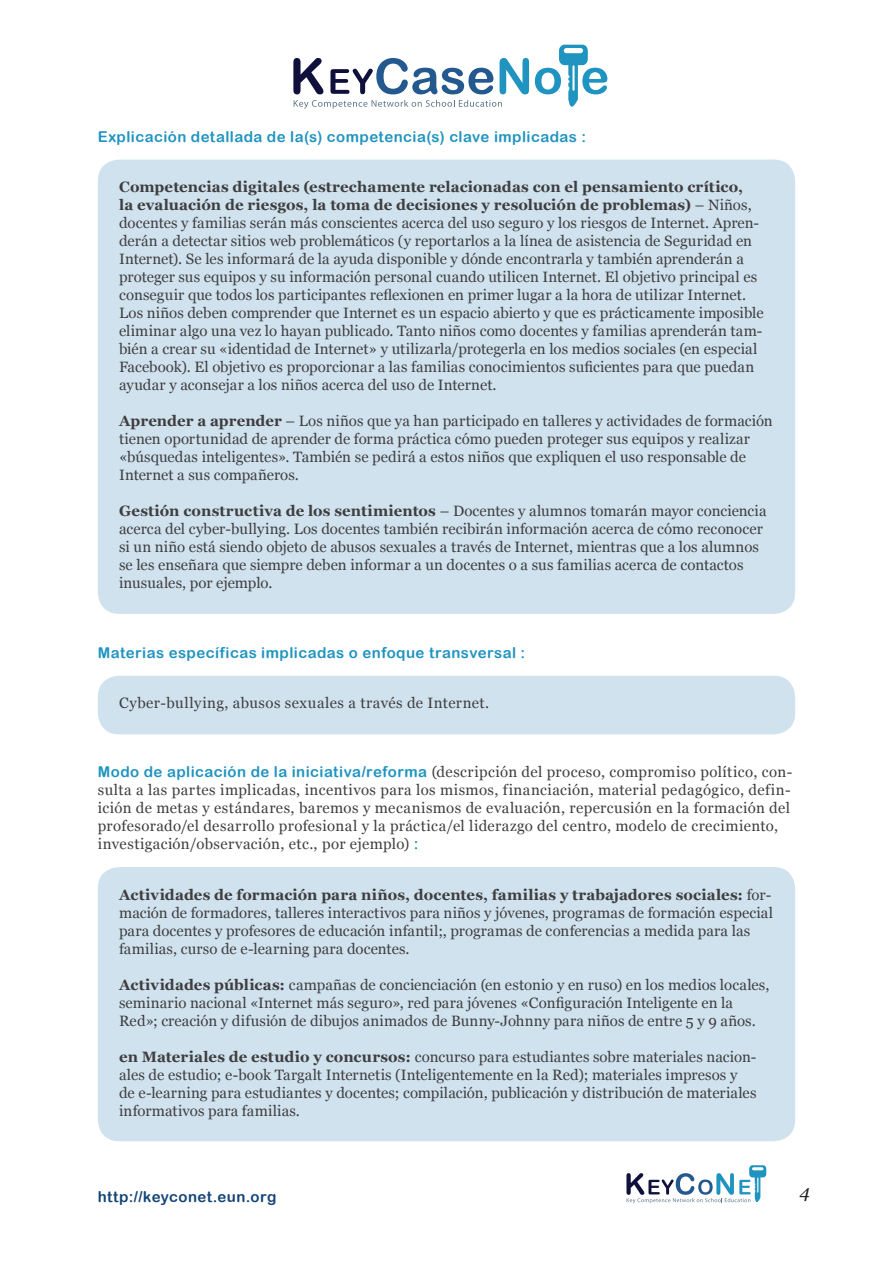
<style>
.page{position:relative;width:893px;height:1263px;background:#fff}
.page>*{position:absolute;margin:0;border:0;box-sizing:border-box;transform-origin:0 0}
.t1{font:italic 18px "Georgia";color:#231f20}
.courant{font:15px/18px "Georgia";letter-spacing:.01em;color:#3e3e3f}
.courant-2{font:15px/18px "Georgia";letter-spacing:.03em;color:#3e3e3f}
.courant-3{font:15px "Arial Rounded MT Bold";letter-spacing:.03em;color:#2094c0}
.t2{font:15px "Arial Rounded MT Bold";letter-spacing:.03em;color:#144477}
.s1{font-weight:700}
.s2{font-family:"Arial Rounded MT Bold";color:#2094c0}
</style>
<div class="page">
<svg style="left:626px;top:1165px;width:140px;height:38px"></svg>
<svg style="left:293px;top:58px;width:30px;height:36px"></svg>
<svg style="left:294px;top:100px;width:208px;height:9px"></svg>
<svg style="left:330px;top:58px;width:163px;height:36px"></svg>
<svg style="left:500px;top:58px;width:29px;height:36px"></svg>
<svg style="left:535px;top:45px;width:72px;height:62px"></svg>
<div style="left:98px;top:160px;width:697px;height:454px;background:#d1e2ef;border-radius:21px"></div>
<div style="left:98px;top:676px;width:697px;height:58px;background:#d1e2ef;border-radius:21px"></div>
<div style="left:98px;top:867px;width:697px;height:274px;background:#d1e2ef;border-radius:21px"></div>
<p class="courant-3" style="left:98px;top:127px;width:490px">Explicación detallada de la(s) competencia(s) clave implicadas :</p>
<p class="courant" style="left:119px;top:178px;width:646px"><span class="s1">Competencias digitales (estrechamente relacionadas con el pensamiento crítico,<br>la evaluación de riesgos, la toma de decisiones y resolución de problemas)</span> – Niños, docentes y familias serán más conscientes acerca del uso seguro y los riesgos de Internet. Apren&shy;derán a detectar sitios web problemáticos (y reportarlos a la línea de asistencia de Seguridad en Internet). Se les informará de la ayuda disponible y dónde encontrarla y también aprenderán a proteger sus equipos y su información personal cuando utilicen Internet. El objetivo principal es conseguir que todos los participantes reflexionen en primer lugar a la hora de utilizar Internet.<br>Los niños deben comprender que Internet es un espacio abierto y que es prácticamente imposible eliminar algo una vez lo hayan publicado. Tanto niños como docentes y familias aprenderán tam&shy;bién a crear su «identidad de Internet» y utilizarla/protegerla en los medios sociales (en especial Facebook). El objetivo es proporcionar a las familias conocimientos suficientes para que puedan ayudar y aconsejar a los niños acerca del uso de Internet.</p>
<p class="courant" style="left:119px;top:412px;width:655px"><span class="s1">Aprender a aprender</span> – Los niños que ya han participado en talleres y actividades de formación tienen oportunidad de aprender de forma práctica cómo pueden proteger sus equipos y realizar «búsquedas inteligentes». También se pedirá a estos niños que expliquen el uso responsable de Internet a sus compañeros.</p>
<p class="courant" style="left:119px;top:502px;width:649px"><span class="s1">Gestión constructiva de los sentimientos</span> – Docentes y alumnos tomarán mayor conciencia acerca del cyber-bullying. Los docentes también recibirán información acerca de cómo reconocer si un niño está siendo objeto de abusos sexuales a través de Internet, mientras que a los alumnos se les enseñara que siempre deben informar a un docentes o a sus familias acerca de contactos inusuales, por ejemplo.</p>
<p class="courant-3" style="left:98px;top:643px;width:429px">Materias específicas implicadas o enfoque transversal :</p>
<p class="courant-2" style="left:119px;top:694px;width:372px">Cyber-bullying, abusos sexuales a través de Internet.</p>
<p class="courant-2" style="left:98px;top:763px;width:696px"><span class="s2">Modo de aplicación de la iniciativa/reforma</span> (descripción del proceso, compromiso político, con&shy;sulta a las partes implicadas, incentivos para los mismos, financiación, material pedagógico, defin&shy;ición de metas y estándares, baremos y mecanismos de evaluación, repercusión en la formación del profesorado/el desarrollo profesional y la práctica/el liderazgo del centro, modelo de crecimiento, investigación/observación, etc., por ejemplo) <span class="s2">:</span></p>
<p class="courant" style="left:119px;top:886px;width:655px"><span class="s1">Actividades de formación para niños, docentes, familias y trabajadores sociales:</span> for&shy;mación de formadores, talleres interactivos para niños y jóvenes, programas de formación especial para docentes y profesores de educación infantil;, programas de conferencias a medida para las familias, curso de e-learning para docentes.</p>
<p class="courant" style="left:119px;top:976px;width:652px"><span class="s1">Actividades públicas:</span> campañas de concienciación (en estonio y en ruso) en los medios locales, seminario nacional «Internet más seguro», red para jóvenes «Configuración Inteligente en la<br>Red»; creación y difusión de dibujos animados de Bunny-Johnny para niños de entre 5 y 9 años.</p>
<p class="courant" style="left:119px;top:1048px;width:639px"><span class="s1">en Materiales de estudio y concursos:</span> concurso para estudiantes sobre materiales nacion&shy;ales de estudio; e-book Targalt Internetis (Inteligentemente en la Red); materiales impresos y de e-learning para estudiantes y docentes; compilación, publicación y distribución de materiales informativos para familias.</p>
<p class="t2" style="left:98px;top:1188px;width:180px">http://keyconet.eun.org</p>
<p class="t1" style="left:799px;top:1180px;width:12px">4</p>
</div>
